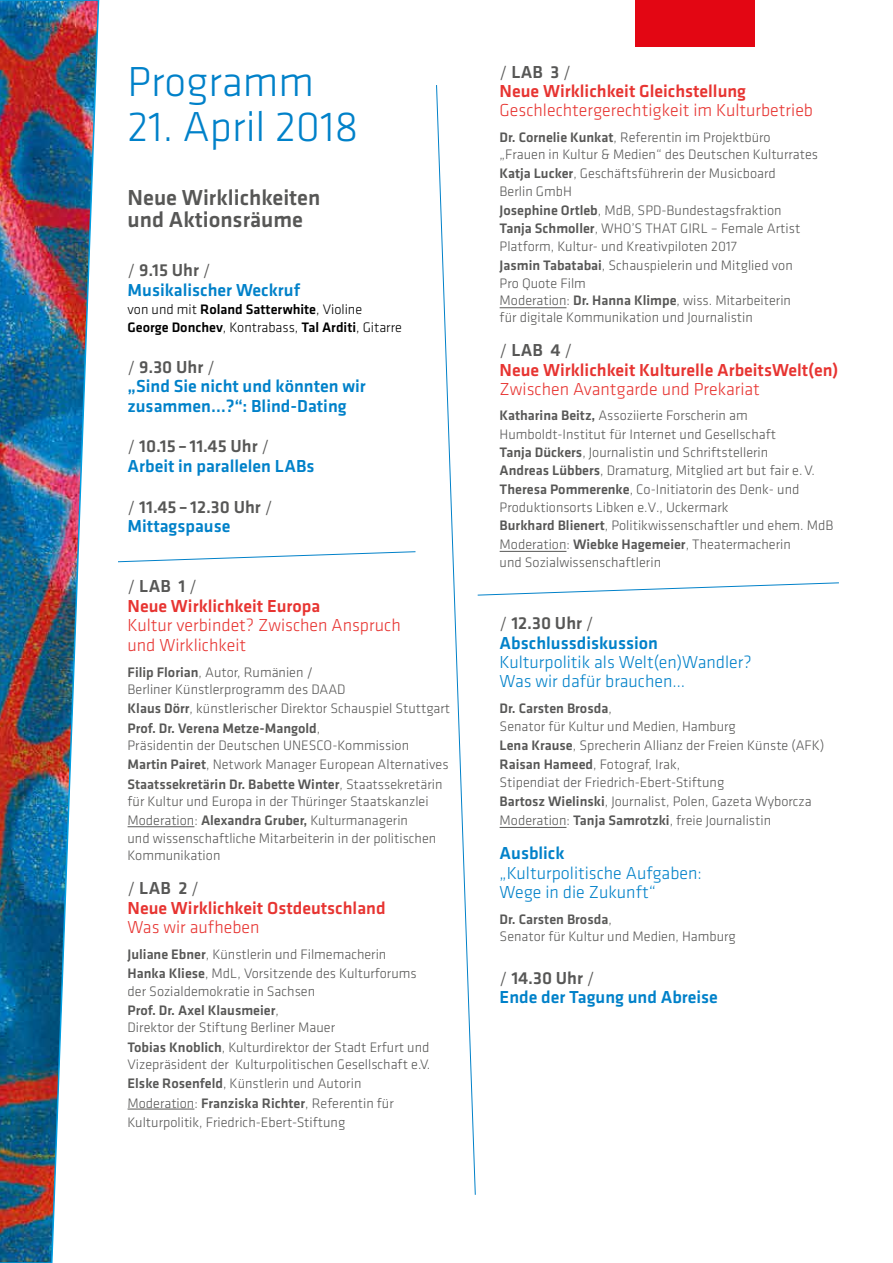
<style>
.page{position:relative;width:893px;height:1263px;background:#fff}
.page>*{position:absolute;margin:0;border:0;box-sizing:border-box;transform-origin:0 0}
.t1{font:300 43.5px "Klavika Basic";color:#0081c9}
.t2{font:500 22.5px/22.5px "Klavika Basic";color:#575756}
.t3{font:500 18px/19.5px "Klavika Basic";color:#0081c9}
.t4{font:500 18px/19.5px "Klavika Basic";color:#e73431}
.t5{font:300 18px/19.5px "Klavika Basic";color:#e73431}
.t6{font:300 18px/19.5px "Klavika Basic";color:#0081c9}
.t7{font:500 18px/19.5px "Klavika Basic";color:#575756}
.t8{font:300 14.25px/19.4px "Klavika Basic";color:#575756}
.t9{font:500 14.25px/18px "Klavika Basic";color:#000}
.s1{font-weight:300;color:#575756}
.s2{color:#575756}
.s3{font-weight:300}
.s4{color:#0081c9}
.s5{font-weight:500}
</style>
<div class="page">
<hr style="left:128px;top:826px;width:66px;height:1px;background:#575756">
<hr style="left:128px;top:1109px;width:66px;height:1px;background:#575756">
<svg style="left:436px;top:85px;width:403px;height:1110px"></svg>
<svg style="left:118px;top:551px;width:298px;height:11px"></svg>
<div style="left:635px;top:0;width:120px;height:46px;background:#e30613"></div>
<img style="left:0;top:0;width:100px;height:1263px">
<h1 class="t1" style="left:128px;top:56px;width:188px">Programm</h1>
<h1 class="t1" style="left:128px;top:101px;width:233px">21. April 2018</h1>
<h2 class="t2" style="left:128px;top:185px;width:194px">Neue Wirklichkeiten und Aktionsräume</h2>
<p class="t3" style="left:128px;top:260px;width:174px"><span class="s1">/</span> <span class="s2">9.15 Uhr</span> <span class="s1">/<br></span>Musikalischer Weckruf</p>
<p class="t9" style="left:128px;top:300px;width:276px"><span class="s3">von und mit</span> Roland Satterwhite<span class="s3">, Violine<br></span>George Donchev<span class="s3">, Kontrabass,</span> Tal Arditi<span class="s3">, Gitarre</span></p>
<p class="t3" style="left:128px;top:356px;width:240px"><span class="s1">/</span> <span class="s2">9.30 Uhr</span> <span class="s1">/<br></span>„Sind Sie nicht und könnten wir zusammen…?“: Blind-Dating</p>
<p class="t3" style="left:128px;top:436px;width:188px"><span class="s1">/</span> <span class="s2">10.15–11.45 Uhr</span> <span class="s1">/<br></span>Arbeit in parallelen LABs</p>
<p class="t7" style="left:128px;top:496px;width:147px"><span class="s3">/</span> 11.45– 12.30 Uhr <span class="s3">/<br></span><span class="s4">Mittagspause</span></p>
<p class="t4" style="left:128px;top:576px;width:194px"><span class="s1">/</span> <span class="s2">LAB 1</span> <span class="s1">/<br></span>Neue Wirklichkeit Europa</p>
<p class="t5" style="left:128px;top:615px;width:275px">Kultur verbindet? Zwischen Anspruch und Wirklichkeit</p>
<p class="t8" style="left:128px;top:663px;width:220px;line-height:17.2px"><span class="s5">Filip Florian</span>, Autor, Rumänien /<br>Berliner Künstlerprogramm des DAAD</p>
<p class="t8" style="left:128px;top:699px;width:324px"><span class="s5">Klaus Dörr</span>, künstlerischer Direktor Schauspiel Stuttgart<br><span class="s5">Prof. Dr. Verena Metze-Mangold</span>,</p>
<p class="t8" style="left:128px;top:735px;width:322px">Präsidentin der Deutschen UNESCO-Kommission<br><span class="s5">Martin Pairet</span>, Network Manager European Alternatives<br><span class="s5">Staatssekretärin Dr. Babette Winter</span>, Staatssekretärin</p>
<p class="t8" style="left:128px;top:791px;width:303px">für Kultur und Europa in der Thüringer Staatskanzlei<br>Moderation: <span class="s5">Alexandra Gruber,</span> Kulturmanagerin</p>
<p class="t8" style="left:128px;top:829px;width:310px;line-height:17.2px">und wissenschaftliche Mitarbeiterin in der politischen<br>Kommunikation</p>
<p class="t4" style="left:128px;top:878px;width:260px"><span class="s1">/</span> <span class="s2">LAB 2</span> <span class="s1">/<br></span>Neue Wirklichkeit Ostdeutschland</p>
<p class="t5" style="left:128px;top:917px;width:133px">Was wir aufheben</p>
<p class="t8" style="left:128px;top:944px;width:291px"><span class="s5">Juliane Ebner</span>, Künstlerin und Filmemacherin<br><span class="s5">Hanka Kliese</span>, MdL, Vorsitzende des Kulturforums</p>
<p class="t8" style="left:128px;top:981px;width:189px">der Sozialdemokratie in Sachsen<br><span class="s5">Prof. Dr. Axel Klausmeier</span>,</p>
<p class="t8" style="left:128px;top:1018px;width:303px">Direktor der Stiftung Berliner Mauer<br><span class="s5">Tobias Knoblich</span>, Kulturdirektor der Stadt Erfurt und</p>
<p class="t8" style="left:128px;top:1054px;width:304px">Vizepräsident der Kulturpolitischen Gesellschaft e.V.<br><span class="s5">Elske Rosenfeld</span>, Künstlerin und Autorin Moderation: <span class="s5">Franziska Richter</span>, Referentin für Kulturpolitik, Friedrich-Ebert-Stiftung</p>
<p class="t4" style="left:500px;top:62px;width:248px"><span class="s1">/</span> <span class="s2">LAB 3</span> <span class="s1">/<br></span>Neue Wirklichkeit Gleichstellung</p>
<p class="t5" style="left:500px;top:100px;width:315px">Geschlechtergerechtigkeit im Kulturbetrieb</p>
<p class="t8" style="left:500px;top:128px;width:320px;line-height:17.1px"><span class="s5">Dr. Cornelie Kunkat</span>, Referentin im Projektbüro „Frauen in Kultur &amp; Medien“ des Deutschen Kulturrates</p>
<p class="t8" style="left:500px;top:164px;width:302px;line-height:18.5px"><span class="s5">Katja Lucker</span>, Geschäftsführerin der Musicboard Berlin GmbH<br><span class="s5">Josephine Ortleb</span>, MdB, SPD-Bundestagsfraktion <span class="s5">Tanja Schmoller</span>, WHO’S THAT GIRL – Female Artist Platform, Kultur- und Kreativpiloten 2017<br><span class="s5">Jasmin Tabatabai</span>, Schauspielerin und Mitglied von</p>
<p class="t8" style="left:500px;top:274px;width:293px;line-height:17.2px">Pro Quote Film<br>Moderation: <span class="s5">Dr. Hanna Klimpe</span>, wiss. Mitarbeiterin für digitale Kommunikation und Journalistin</p>
<p class="t4" style="left:500px;top:340px;width:340px"><span class="s1">/</span> <span class="s2">LAB 4</span> <span class="s1">/<br></span>Neue Wirklichkeit Kulturelle ArbeitsWelt(en)</p>
<p class="t5" style="left:500px;top:379px;width:262px">Zwischen Avantgarde und Prekariat</p>
<p class="t8" style="left:500px;top:406px;width:335px;line-height:18.3px"><span class="s5">Katharina Beitz,</span> Assoziierte Forscherin am Humboldt-Institut für Internet und Gesellschaft<br><span class="s5">Tanja Dückers</span>, Journalistin und Schriftstellerin<br><span class="s5">Andreas Lübbers</span>, Dramaturg, Mitglied art but fair e. V.<br><span class="s5">Theresa Pommerenke</span>, Co-Initiatorin des Denk- und Produktionsorts Libken e.V., Uckermark<br><span class="s5">Burkhard Blienert</span>, Politikwissenschaftler und ehem. MdB Moderation: <span class="s5">Wiebke Hagemeier</span>, Theatermacherin<br>und Sozialwissenschaftlerin</p>
<p class="t3" style="left:500px;top:613px;width:160px"><span class="s1">/</span> <span class="s2">12.30 Uhr</span> <span class="s1">/<br></span>Abschlussdiskussion</p>
<p class="t6" style="left:500px;top:652px;width:253px">Kulturpolitik als Welt(en)Wandler?<br>Was wir dafür brauchen…</p>
<p class="t8" style="left:500px;top:698px;width:326px;line-height:18.6px"><span class="s5">Dr. Carsten Brosda</span>,<br>Senator für Kultur und Medien, Hamburg<br><span class="s5">Lena Krause</span>, Sprecherin Allianz der Freien Künste (AFK)<br><span class="s5">Raisan Hameed</span>, Fotograf, Irak,<br>Stipendiat der Friedrich-Ebert-Stiftung<br><span class="s5">Bartosz Wielinski</span>, Journalist, Polen, Gazeta Wyborcza Moderation: <span class="s5">Tanja Samrotzki</span>, freie Journalistin</p>
<p class="t3" style="left:500px;top:843px;width:67px">Ausblick</p>
<p class="t6" style="left:500px;top:863px;width:204px">„Kulturpolitische Aufgaben:<br>Wege in die Zukunft“</p>
<p class="t8" style="left:500px;top:910px;width:238px;line-height:17.1px"><span class="s5">Dr. Carsten Brosda</span>,<br>Senator für Kultur und Medien, Hamburg</p>
<p class="t3" style="left:500px;top:968px;width:220px;line-height:19px"><span class="s1">/</span> <span class="s2">14.30 Uhr</span> <span class="s1">/<br></span>Ende der Tagung und Abreise</p>
</div>
